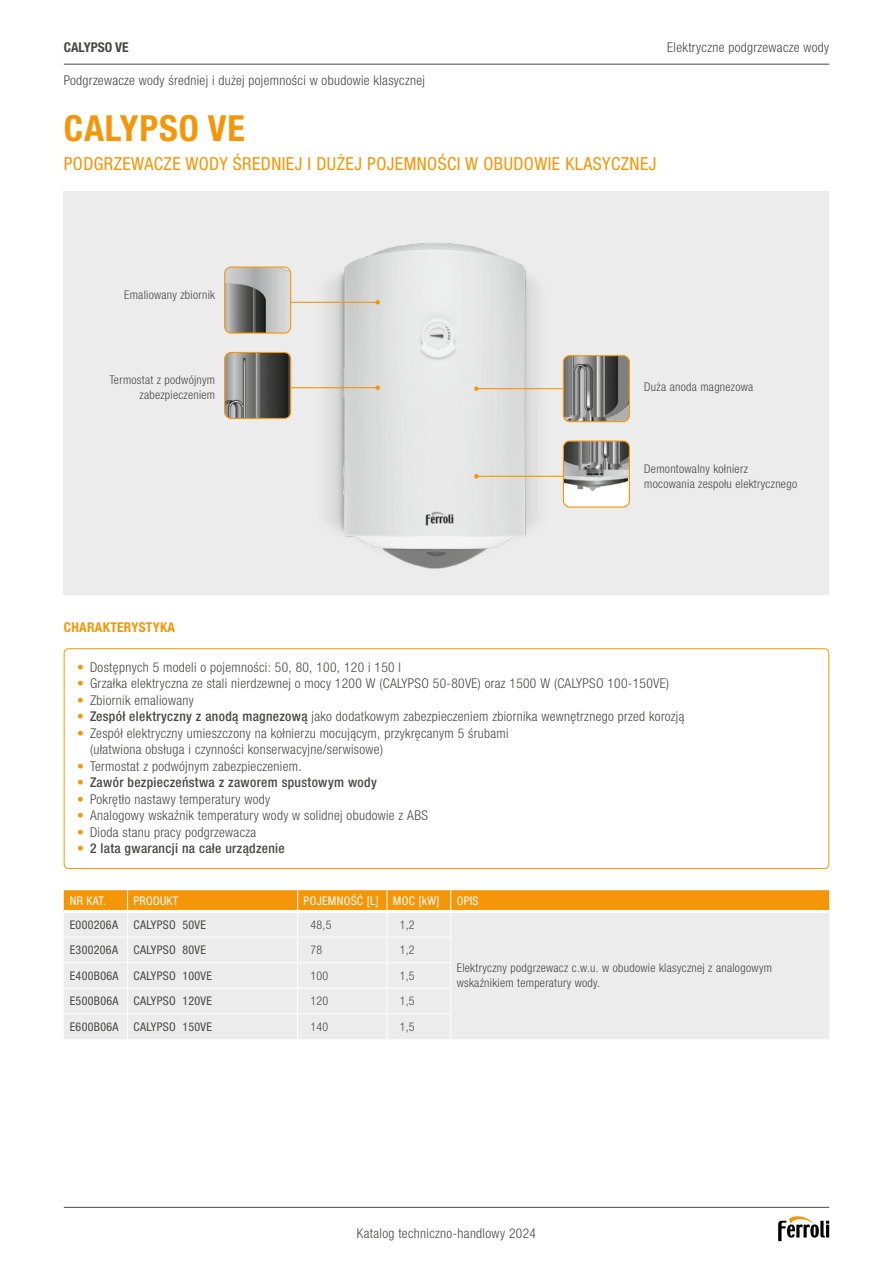
<style>
.page{position:relative;width:893px;height:1263px;background:#fff}
.page>*{position:absolute;margin:0;border:0;box-sizing:border-box;transform-origin:0 0}
.t1{font:700 condensed 36px "Helvetica Neue LTW1 G";letter-spacing:.025em;color:#f49608}
.t2{font:condensed 18px "Helvetica Neue LTW1 G";letter-spacing:.025em;color:#f49608}
.t3{font:300 condensed 13.5px/16.5px "Helvetica Neue LTW1 G";letter-spacing:.025em;color:#484847}
.t4{font:500 condensed 13.5px "Helvetica Neue LTW1 G";letter-spacing:.025em;color:#484847}
.t5{font:700 condensed 13.5px "Helvetica Neue LTW1 G";letter-spacing:.025em;color:#f49608}
.t6{font:700 condensed 13.5px "Helvetica Neue LTW1 G";color:#484847}
.t7{font:300 condensed 12px/15px "Helvetica Neue LTW1 G";letter-spacing:.025em;color:#484847}
.t8{font:condensed 12px "Helvetica Neue LTW1 G";letter-spacing:.025em;color:#484847}
.t9{font:condensed 12px "Helvetica Neue LTW1 G";letter-spacing:.025em;color:#fff}
.s1{color:#f49608}
.s2{font-weight:500}
.s3{font-weight:300;color:#f49608}
</style>
<div class="page">
<svg style="left:64px;top:890px;width:765px;height:149px;background:#ede0cd"></svg>
<hr style="left:64px;top:910px;width:64px;height:3px;background:#fff">
<hr style="left:128px;top:910px;width:170px;height:3px;background:#fff">
<hr style="left:298px;top:910px;width:89px;height:3px;background:#fff">
<hr style="left:387px;top:910px;width:64px;height:3px;background:#fff">
<hr style="left:451px;top:910px;width:378px;height:3px;background:#fff">
<hr style="left:298px;top:988px;width:89px;height:1px;background:#fff">
<hr style="left:387px;top:988px;width:64px;height:1px;background:#fff">
<hr style="left:64px;top:1013px;width:64px;height:1px;background:#fff">
<hr style="left:128px;top:1013px;width:170px;height:1px;background:#fff">
<hr style="left:298px;top:1013px;width:89px;height:1px;background:#fff">
<hr style="left:387px;top:1013px;width:64px;height:1px;background:#fff">
<hr style="left:64px;top:1207px;width:765px;height:1px;background:#484847">
<svg style="left:778px;top:1216px;width:51px;height:25px"></svg>
<hr style="left:64px;top:64px;width:765px;height:1px;background:#484847">
<div style="left:64px;top:191px;width:765px;height:404px;background:#ececec"></div>
<div style="left:64px;top:648px;width:765px;height:221px;border:1px solid #f49608;border-radius:4px"></div>
<img style="left:301px;top:243px;width:269px;height:326px">
<img style="left:226px;top:268px;width:65px;height:64px">
<div style="left:224px;top:266px;width:67px;height:68px;border:1px solid #f49608;border-radius:6px"></div>
<img style="left:226px;top:352px;width:65px;height:65px">
<div style="left:224px;top:352px;width:67px;height:67px;border:1px solid #f49608;border-radius:6px"></div>
<div style="left:563px;top:441px;width:66px;height:66px;background:#fff;border-radius:6px"></div>
<img style="left:563px;top:441px;width:65px;height:50px">
<div style="left:563px;top:440px;width:67px;height:68px;border:1px solid #f49608;border-radius:6px"></div>
<img style="left:563px;top:356px;width:65px;height:66px">
<div style="left:563px;top:355px;width:67px;height:67px;border:1px solid #f49608;border-radius:6px"></div>
<hr style="left:476px;top:388px;width:87px;height:1px;background:#f49608">
<svg style="left:474px;top:386px;width:5px;height:5px"></svg>
<hr style="left:291px;top:302px;width:87px;height:1px;background:#f49608">
<svg style="left:375px;top:300px;width:5px;height:5px"></svg>
<hr style="left:291px;top:387px;width:87px;height:1px;background:#f49608">
<svg style="left:375px;top:385px;width:5px;height:5px"></svg>
<hr style="left:476px;top:476px;width:87px;height:1px;background:#f49608">
<svg style="left:474px;top:474px;width:5px;height:4px"></svg>
<p class="t6" style="left:64px;top:39px;width:66px">CALYPSO VE</p>
<p class="t3" style="left:64px;top:72px;width:363px">Podgrzewacze wody średniej i dużej pojemności w obudowie klasycznej</p>
<h1 class="t1" style="left:64px;top:106px;width:182px">CALYPSO VE</h1>
<h2 class="t2" style="left:64px;top:153px;width:594px">PODGRZEWACZE WODY ŚREDNIEJ I DUŻEJ POJEMNOŚCI W OBUDOWIE KLASYCZNEJ</h2>
<p class="t3" style="left:667px;top:39px;width:163px">Elektryczne podgrzewacze wody</p>
<p class="t7" style="left:124px;top:287px;width:93px">Emaliowany zbiornik</p>
<p class="t7" style="left:109px;top:373px;width:107px;text-align:right">Termostat z podwójnym zabezpieczeniem</p>
<p class="t5" style="left:64px;top:619px;width:113px">CHARAKTERYSTYKA</p>
<p class="t7" style="left:644px;top:380px;width:111px">Duża anoda magnezowa</p>
<p class="t7" style="left:644px;top:462px;width:154px">Demontowalny kołnierz mocowania zespołu elektrycznego</p>
<p class="t3" style="left:77px;top:659px;width:325px"><span class="s1">•</span> Dostępnych 5 modeli o pojemności: 50, 80, 100, 120 i 150 l</p>
<p class="t3" style="left:77px;top:675px;width:593px"><span class="s1">•</span> Grzałka elektryczna ze stali nierdzewnej o mocy 1200 W (CALYPSO 50-80VE) oraz 1500 W (CALYPSO 100-150VE)</p>
<p class="t3" style="left:77px;top:692px;width:118px"><span class="s1">•</span> Zbiornik emaliowany</p>
<p class="t3" style="left:77px;top:708px;width:609px"><span class="s1">•</span> <span class="s2">Zespół elektryczny z anodą magnezową</span> jako dodatkowym zabezpieczeniem zbiornika wewnętrznego przed korozją</p>
<p class="t3" style="left:90px;top:725px;width:420px;text-indent:-13px"><span class="s1">•</span> Zespół elektryczny umieszczony na kołnierzu mocującym, przykręcanym 5 śrubami (ułatwiona obsługa i czynności konserwacyjne/serwisowe)</p>
<p class="t3" style="left:77px;top:758px;width:226px"><span class="s1">•</span> Termostat z podwójnym zabezpieczeniem.</p>
<p class="t4" style="left:77px;top:774px;width:301px"><span class="s3">•</span> Zawór bezpieczeństwa z zaworem spustowym wody</p>
<p class="t3" style="left:77px;top:791px;width:194px"><span class="s1">•</span> Pokrętło nastawy temperatury wody</p>
<p class="t3" style="left:77px;top:807px;width:352px"><span class="s1">•</span> Analogowy wskaźnik temperatury wody w solidnej obudowie z ABS</p>
<p class="t3" style="left:77px;top:823px;width:181px"><span class="s1">•</span> Dioda stanu pracy podgrzewacza</p>
<p class="t4" style="left:77px;top:840px;width:209px"><span class="s3">•</span> 2 lata gwarancji na całe urządzenie</p>
<p class="t9" style="left:70px;top:894px;width:38px">NR KAT.</p>
<p class="t9" style="left:134px;top:894px;width:46px">PRODUKT</p>
<p class="t9" style="left:304px;top:894px;width:137px">POJEMNOŚĆ [L] MOC [kW]</p>
<p class="t9" style="left:457px;top:894px;width:23px">OPIS</p>
<p class="t8" style="left:70px;top:917px;width:50px">E000206A</p>
<p class="t8" style="left:134px;top:917px;width:74px">CALYPSO 50VE</p>
<p class="t7" style="left:310px;top:917px;width:23px">48,5</p>
<p class="t7" style="left:400px;top:917px;width:16px">1,2</p>
<p class="t7" style="left:457px;top:960px;width:317px">Elektryczny podgrzewacz c.w.u. w obudowie klasycznej z analogowym wskaźnikiem temperatury wody.</p>
<p class="t8" style="left:70px;top:943px;width:50px">E300206A</p>
<p class="t8" style="left:134px;top:943px;width:74px">CALYPSO 80VE</p>
<p class="t7" style="left:310px;top:942px;width:13px">78</p>
<p class="t7" style="left:400px;top:942px;width:16px">1,2</p>
<p class="t8" style="left:70px;top:968px;width:50px">E400B06A</p>
<p class="t8" style="left:134px;top:968px;width:80px">CALYPSO 100VE</p>
<p class="t7" style="left:310px;top:968px;width:19px">100</p>
<p class="t7" style="left:400px;top:968px;width:16px">1,5</p>
<p class="t8" style="left:70px;top:994px;width:50px">E500B06A</p>
<p class="t8" style="left:134px;top:994px;width:80px">CALYPSO 120VE</p>
<p class="t7" style="left:310px;top:993px;width:19px">120</p>
<p class="t7" style="left:400px;top:993px;width:16px">1,5</p>
<p class="t8" style="left:70px;top:1019px;width:50px">E600B06A</p>
<p class="t8" style="left:134px;top:1019px;width:80px">CALYPSO 150VE</p>
<p class="t7" style="left:310px;top:1019px;width:19px">140</p>
<p class="t7" style="left:400px;top:1019px;width:16px">1,5</p>
<p class="t3" style="left:357px;top:1224px;width:181px">Katalog techniczno-handlowy 2024</p>
</div>
